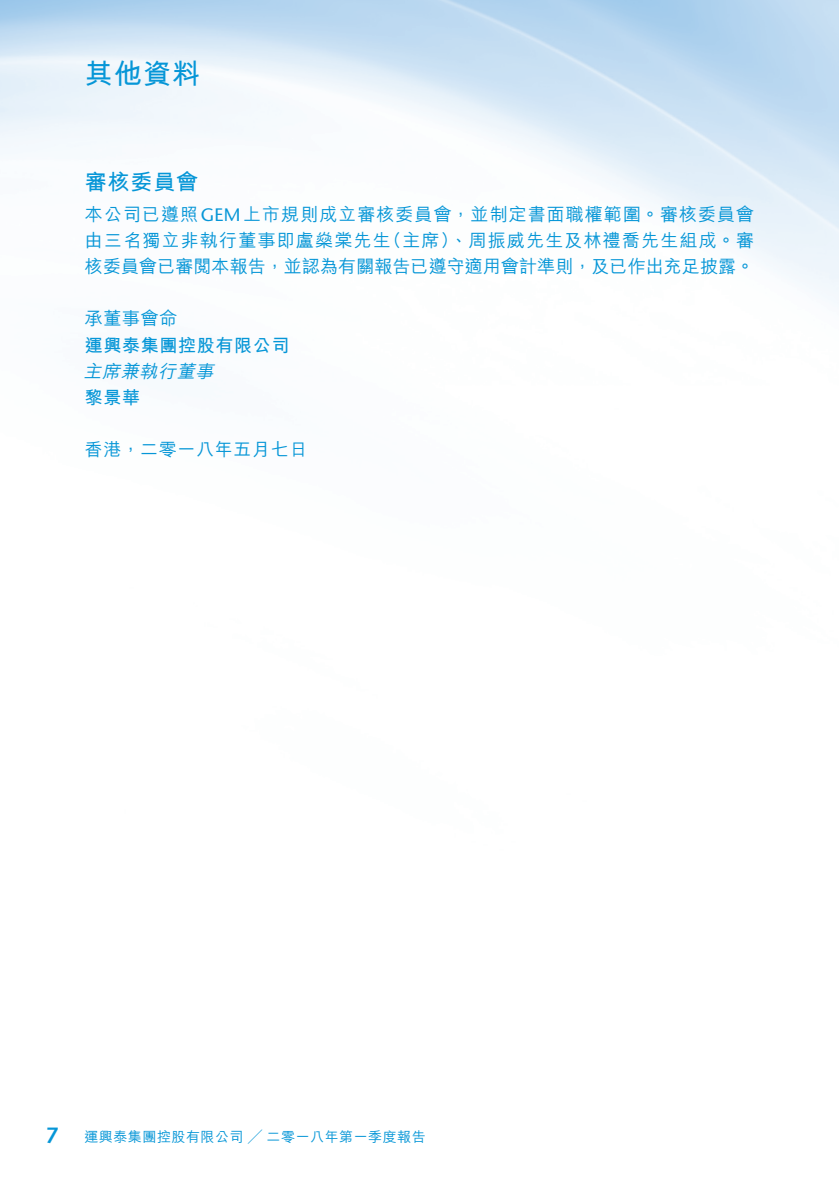
<style>
.page{position:relative;width:839px;height:1191px;background:#fff}
.page>*{position:absolute;margin:0;border:0;box-sizing:border-box;transform-origin:0 0}
.t1{font:700 28px "M Hei HK";color:#0696d7}
._01_H1{font:700 22px "M Hei HK";letter-spacing:.035em;color:#0696d7}
.t2{font:600 22px "Stone Sans Std";color:#0696d7}
._00_txt{font:500 18px/26px "M Hei HK";letter-spacing:.06em;color:#0696d7;text-align:right}
._00_txt-2{font:500 18px/26px "M Hei HK";letter-spacing:.005em;color:#0696d7}
._00_txt-3{font:700 18px "M Hei HK";letter-spacing:.035em;color:#0696d7}
._00_txt-4{font:500 18px "M Hei HK";letter-spacing:.035em;color:#0696d7}
._00_txt-5{font:italic 500 18px "M Hei HK";color:#0696d7}
.t3{font:500 14px "M Hei HK";letter-spacing:.035em;color:#0696d7}
.s1{font-family:"Stone Sans Std"}
</style>
<div class="page">
<h1 class="t1" style="left:85px;top:54px;width:117px">其他資料</h1>
<p class="_01_H1" style="left:85px;top:166px;width:115px">審核委員會</p>
<p class="_00_txt" style="left:85px;top:200px;width:671px">本公司已遵照<span class="s1">GEM</span>上市規則成立審核委員會，並制定書面職權範圍。審核委員會（主席）、周振威先生及林禮喬先生組成。審</p>
<p class="_00_txt-2" style="left:85px;top:226px;width:671px">由三名獨立非執行董事即盧燊棠先生<br>核委員會已審閱本報告，並認為有關報告已遵守適用會計準則，及已作出充足披露。</p>
<p class="_00_txt" style="left:85px;top:304px;width:94px">承董事會命</p>
<p class="_00_txt-3" style="left:85px;top:332px;width:206px">運興泰集團控股有限公司</p>
<p class="_00_txt-5" style="left:84px;top:358px;width:136px">主席兼執行董事</p>
<p class="_00_txt-3" style="left:85px;top:384px;width:57px">黎景華</p>
<p class="_00_txt-4" style="left:85px;top:436px;width:224px">香港，二零一八年五月七日</p>
<p class="t2" style="left:46px;top:1121px;width:14px">7</p>
<p class="t3" style="left:84px;top:1126px;width:343px">運興泰集團控股有限公司 ╱ 二零一八年第一季度報告</p>
</div>
